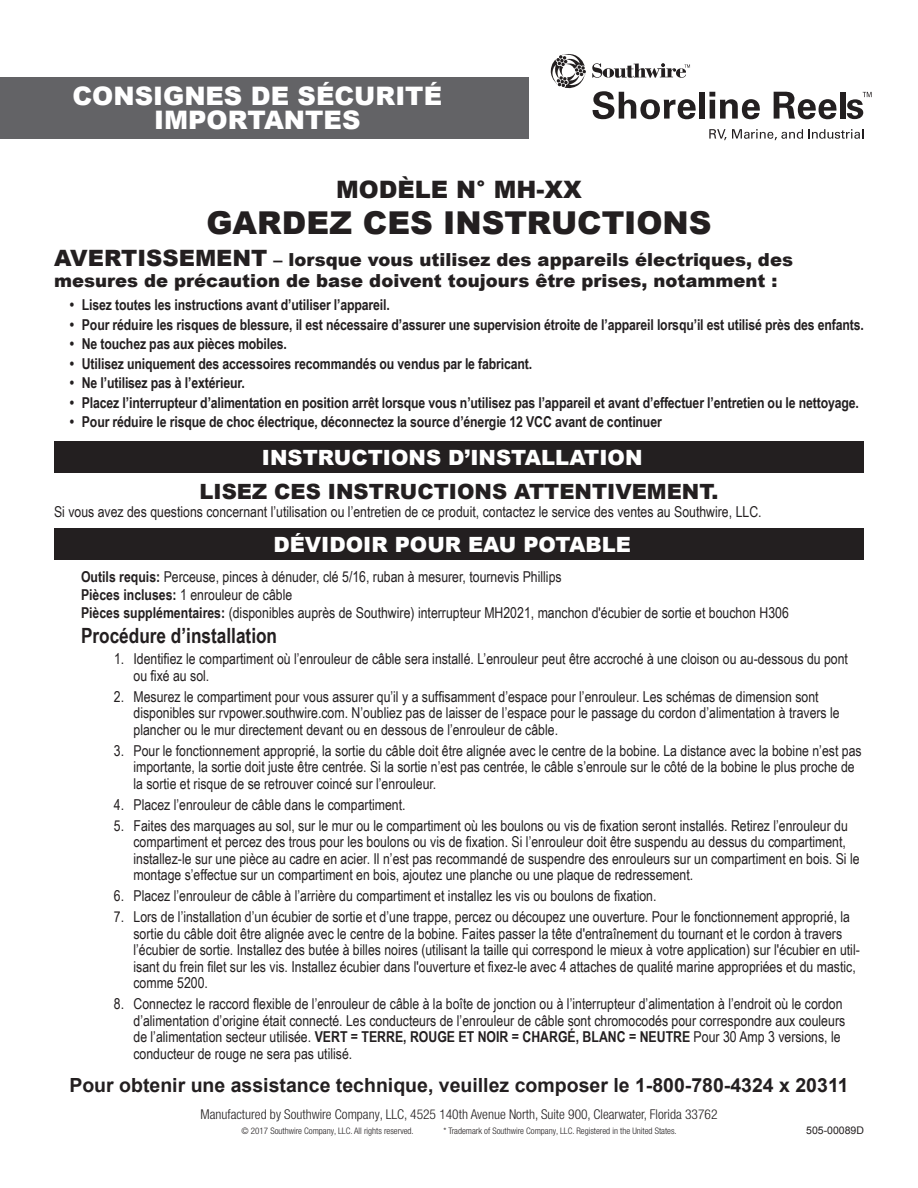
<style>
.page{position:relative;width:918px;height:1188px;background:#fff}
.page>*{position:absolute;margin:0;border:0;box-sizing:border-box;transform-origin:0 0}
.t1{font:900 31.5px "Arial";color:#231f20}
.t2{font:900 25.5px/24px "Arial";color:#fff;text-align:center}
.t3{font:900 24px "Arial";color:#231f20}
.t4{font:900 21px "Arial";color:#fff}
.t5{font:900 21px "Arial";color:#231f20}
.t6{font:700 21px "Arial Narrow";color:#231f20}
.t7{font:700 19.5px "Arial";color:#231f20}
.t8{font:900 18px/21.6px "Arial";color:#231f20}
.t9{font:15px/16.5px "Arial Narrow";color:#231f20}
.t10{font:700 15px "Arial Narrow";letter-spacing:-.01em;color:#231f20}
.t11{font:300 condensed 13.5px "Helvetica Neue LT Pro";color:#231f20}
.t12{font:10.5px "Arial";color:#231f20}
.t13{font:300 condensed 9px "Helvetica Neue LT Pro";color:#231f20}
.s1{font-size:22.5px}
.s2{font-weight:700}
</style>
<div class="page">
<svg style="left:551px;top:54px;width:35px;height:35px"></svg>
<svg style="left:592px;top:63px;width:98px;height:15px"></svg>
<svg style="left:593px;top:91px;width:103px;height:28px"></svg>
<div style="left:699px;top:92px;width:6px;height:27px;background:#231f20"></div>
<svg style="left:709px;top:92px;width:51px;height:27px"></svg>
<svg style="left:774px;top:92px;width:63px;height:27px"></svg>
<div style="left:840px;top:92px;width:6px;height:27px;background:#231f20"></div>
<svg style="left:847px;top:92px;width:25px;height:27px"></svg>
<svg style="left:709px;top:129px;width:154px;height:11px"></svg>
<div style="left:0;top:77px;width:528px;height:62px;background:#636366"></div>
<div style="left:54px;top:441px;width:810px;height:32px;background:#231f20"></div>
<div style="left:54px;top:528px;width:810px;height:31px;background:#231f20"></div>
<h2 class="t2" style="left:72px;top:83px;width:371px">CONSIGNES DE SÉCURITÉ<br>IMPORTANTES</h2>
<h3 class="t3" style="left:336px;top:172px;width:247px">MODÈLE N° MH-XX</h3>
<h1 class="t1" style="left:206px;top:200px;width:507px">GARDEZ CES INSTRUCTIONS</h1>
<p class="t8" style="left:54px;top:248px;width:741px"><span class="s1">AVERTISSEMENT</span> – lorsque vous utilisez des appareils électriques, des mesures de précaution de base doivent toujours être prises, notamment :</p>
<p class="t10" style="left:70px;top:293px;width:321px">• Lisez toutes les instructions avant d’utiliser l’appareil.</p>
<p class="t10" style="left:70px;top:313px;width:796px">• Pour réduire les risques de blessure, il est nécessaire d’assurer une supervision étroite de l’appareil lorsqu’il est utilisé près des enfants.</p>
<p class="t10" style="left:70px;top:332px;width:218px">• Ne touchez pas aux pièces mobiles.</p>
<p class="t10" style="left:70px;top:352px;width:464px">• Utilisez uniquement des accessoires recommandés ou vendus par le fabricant.</p>
<p class="t10" style="left:70px;top:371px;width:176px">• Ne l’utilisez pas à l’extérieur.</p>
<p class="t10" style="left:70px;top:391px;width:791px">• Placez l’interrupteur d’alimentation en position arrêt lorsque vous n’utilisez pas l’appareil et avant d’effectuer l’entretien ou le nettoyage.</p>
<p class="t10" style="left:70px;top:410px;width:593px">• Pour réduire le risque de choc électrique, déconnectez la source d’énergie 12 VCC avant de continuer</p>
<h3 class="t4" style="left:262px;top:443px;width:382px">INSTRUCTIONS D’INSTALLATION</h3>
<h3 class="t5" style="left:200px;top:476px;width:520px">LISEZ CES INSTRUCTIONS ATTENTIVEMENT.</h3>
<p class="t9" style="left:54px;top:502px;width:709px">Si vous avez des questions concernant l’utilisation ou l’entretien de ce produit, contactez le service des ventes au Southwire, LLC.</p>
<h3 class="t4" style="left:273px;top:529px;width:359px">DÉVIDOIR POUR EAU POTABLE</h3>
<p class="t9" style="left:81px;top:567px;width:709px;line-height:18px"><span class="s2">Outils requis:</span> Perceuse, pinces à dénuder, clé 5/16, ruban à mesurer, tournevis Phillips<br><span class="s2">Pièces incluses:</span> 1 enrouleur de câble<br><span class="s2">Pièces supplémentaires:</span> (disponibles auprès de Southwire) interrupteur MH2021, manchon d'écubier de sortie et bouchon H306</p>
<h3 class="t6" style="left:81px;top:620px;width:198px">Procédure d’installation</h3>
<p class="t9" style="left:133px;top:650px;width:716px;text-indent:-19px">1. Identifiez le compartiment où l’enrouleur de câble sera installé. L’enrouleur peut être accroché à une cloison ou au-dessous du pont ou fixé au sol.</p>
<p class="t9" style="left:133px;top:688px;width:708px;text-indent:-20px">2. Mesurez le compartiment pour vous assurer qu’il y a suffisamment d’espace pour l’enrouleur. Les schémas de dimension sont disponibles sur rvpower.southwire.com. N’oubliez pas de laisser de l’espace pour le passage du cordon d’alimentation à travers le plancher ou le mur directement devant ou en dessous de l’enrouleur de câble.</p>
<p class="t9" style="left:133px;top:742px;width:730px;text-indent:-20px">3. Pour le fonctionnement approprié, la sortie du câble doit être alignée avec le centre de la bobine. La distance avec la bobine n’est pas importante, la sortie doit juste être centrée. Si la sortie n’est pas centrée, le câble s’enroule sur le côté de la bobine le plus proche de la sortie et risque de se retrouver coincé sur l’enrouleur.</p>
<p class="t9" style="left:114px;top:796px;width:293px">4. Placez l’enrouleur de câble dans le compartiment.</p>
<p class="t9" style="left:133px;top:817px;width:728px;text-indent:-20px">5. Faites des marquages au sol, sur le mur ou le compartiment où les boulons ou vis de fixation seront installés. Retirez l’enrouleur du compartiment et percez des trous pour les boulons ou vis de fixation. Si l’enrouleur doit être suspendu au dessus du compartiment, installez-le sur une pièce au cadre en acier. Il n’est pas recommandé de suspendre des enrouleurs sur un compartiment en bois. Si le montage s’effectue sur un compartiment en bois, ajoutez une planche ou une plaque de redressement.</p>
<p class="t9" style="left:114px;top:887px;width:544px">6. Placez l’enrouleur de câble à l’arrière du compartiment et installez les vis ou boulons de fixation.</p>
<p class="t9" style="left:133px;top:908px;width:728px;text-indent:-20px">7. Lors de l’installation d’un écubier de sortie et d’une trappe, percez ou découpez une ouverture. Pour le fonctionnement approprié, la sortie du câble doit être alignée avec le centre de la bobine. Faites passer la tête d'entraînement du tournant et le cordon à travers l’écubier de sortie. Installez des butée à billes noires (utilisant la taille qui correspond le mieux à votre application) sur l'écubier en util&shy;isant du frein filet sur les vis. Installez écubier dans l'ouverture et fixez-le avec 4 attaches de qualité marine appropriées et du mastic, comme 5200.</p>
<p class="t9" style="left:133px;top:995px;width:713px;text-indent:-20px">8. Connectez le raccord flexible de l’enrouleur de câble à la boîte de jonction ou à l’interrupteur d’alimentation à l’endroit où le cordon d’alimentation d’origine était connecté. Les conducteurs de l’enrouleur de câble sont chromocodés pour correspondre aux couleurs de l’alimentation secteur utilisée. <span class="s2">VERT = TERRE, ROUGE ET NOIR = CHARGÉ, BLANC = NEUTRE</span> Pour 30 Amp 3 versions, le conducteur de rouge ne sera pas utilisé.</p>
<h3 class="t7" style="left:69px;top:1072px;width:781px">Pour obtenir une assistance technique, veuillez composer le 1-800-780-4324 x 20311</h3>
<p class="t11" style="left:200px;top:1107px;width:519px">Manufactured by Southwire Company, LLC, 4525 140th Avenue North, Suite 900, Clearwater, Florida 33762</p>
<p class="t13" style="left:242px;top:1126px;width:174px">© 2017 Southwire Company, LLC. All rights reserved.</p>
<p class="t13" style="left:444px;top:1126px;width:235px">* Trademark of Southwire Company, LLC. Registered in the United States.</p>
<p class="t12" style="left:806px;top:1123px;width:59px">505-00089D</p>
</div>
